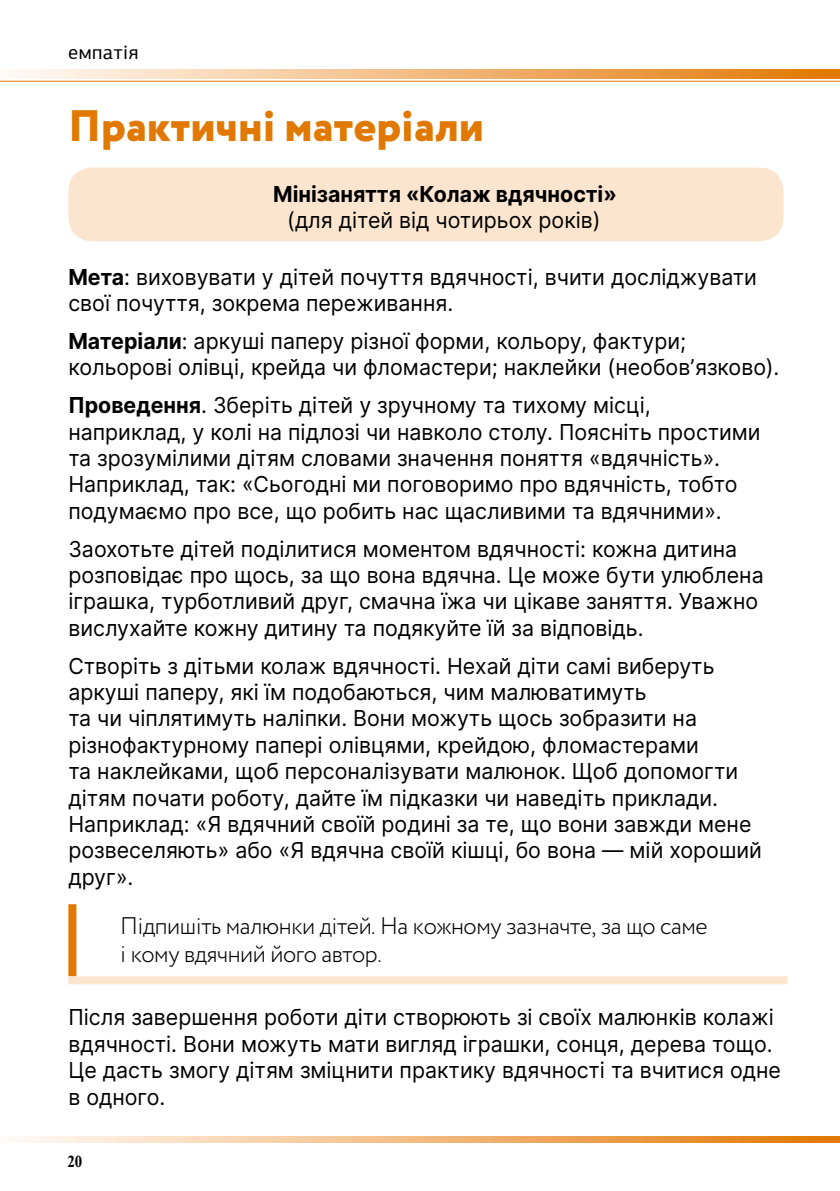
<style>
.page{position:relative;width:840px;height:1191px;background:#fff}
.page>*{position:absolute;margin:0;border:0;box-sizing:border-box;transform-origin:0 0}
.t1{font:800 44px "Circe";color:#e17900}
.t2{font:300 24px/28px "Circe";letter-spacing:-.02em;color:#000}
.t3{font:22px/26.4px "Inter";color:#000}
.t4{font:700 22px "Inter";color:#000}
.t5{font:20px "PF Agora Sans Pro";letter-spacing:.02em;color:#000}
.t6{font:700 16px "Newton C";color:#000;scale:.9 1}
.s1{font-weight:700}
</style>
<div class="page">
<svg style="left:16px;top:1137px;width:823px;height:6px;background:#f1b87d"></svg>
<svg style="left:16px;top:70px;width:823px;height:8px;background:#f1b97d"></svg>
<hr style="left:0;top:81px;width:839px;height:1px;background:#e17900">
<div style="left:68px;top:167px;width:715px;height:74px;background:#fbe5cf;border-radius:24px"></div>
<div style="left:68px;top:904px;width:8px;height:72px;background:#e17900"></div>
<div style="left:68px;top:976px;width:719px;height:8px;background:#fbe5cf"></div>
<p class="t5" style="left:68px;top:40px;width:72px">емпатія</p>
<h1 class="t1" style="left:68px;top:96px;width:417px">Практичні матеріали</h1>
<p class="t4" style="left:273px;top:177px;width:345px">Мінізаняття «Колаж вдячності»</p>
<p class="t3" style="left:287px;top:207px;width:315px">(для дітей від чотирьох років)</p>
<p class="t3" style="left:68px;top:263px;width:689px"><span class="s1">Мета</span>: виховувати у дітей почуття вдячності, вчити досліджувати свої почуття, зокрема переживання.</p>
<p class="t3" style="left:68px;top:327px;width:712px"><span class="s1">Матеріали</span>: аркуші паперу різної форми, кольору, фактури; кольорові олівці, крейда чи фломастери; наклейки (необовʼязково).</p>
<p class="t3" style="left:68px;top:391px;width:693px"><span class="s1">Проведення</span>. Зберіть дітей у зручному та тихому місці, наприклад, у колі на підлозі чи навколо столу. Поясніть простими та зрозумілими дітям словами значення поняття «вдячність».<br>Наприклад, так: «Сьогодні ми поговоримо про вдячність, тобто подумаємо про все, що робить нас щасливими та вдячними».</p>
<p class="t3" style="left:68px;top:535px;width:696px">Заохотьте дітей поділитися моментом вдячності: кожна дитина розповідає про щось, за що вона вдячна. Це може бути улюблена іграшка, турботливий друг, смачна їжа чи цікаве заняття. Уважно вислухайте кожну дитину та подякуйте їй за відповідь.</p>
<p class="t3" style="left:68px;top:652px;width:694px">Створіть з дітьми колаж вдячності. Нехай діти самі виберуть аркуші паперу, які їм подобаються, чим малюватимуть<br>та чи чіплятимуть наліпки. Вони можуть щось зобразити на різнофактурному папері олівцями, крейдою, фломастерами<br>та наклейками, щоб персоналізувати малюнок. Щоб допомогти дітям почати роботу, дайте їм підказки чи наведіть приклади.<br>Наприклад: «Я вдячний своїй родині за те, що вони завжди мене розвеселяють» або «Я вдячна своїй кішці, бо вона — мій хороший друг».</p>
<p class="t2" style="left:120px;top:912px;width:588px">Підпишіть малюнки дітей. На кожному зазначте, за що саме і кому вдячний його автор.</p>
<p class="t3" style="left:68px;top:1003px;width:713px">Після завершення роботи діти створюють зі своїх малюнків колажі вдячності. Вони можуть мати вигляд іграшки, сонця, дерева тощо.<br>Це дасть змогу дітям зміцнити практику вдячності та вчитися одне в одного.</p>
<p class="t6" style="left:67px;top:1152px;width:18px">20</p>
</div>
